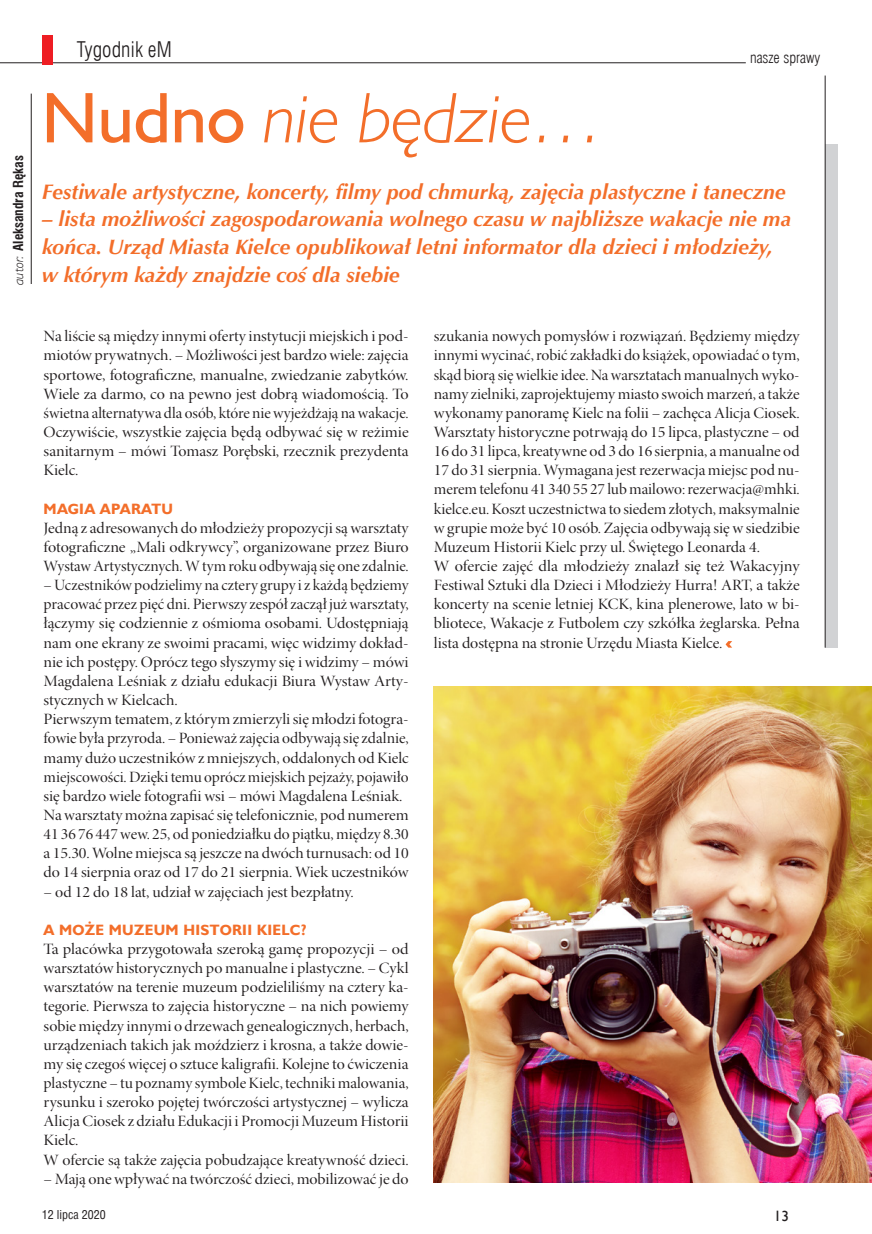
<style>
.page{position:relative;width:872px;height:1234px;background:#fff}
.page>*{position:absolute;margin:0;border:0;box-sizing:border-box;transform-origin:0 0}
.TYTUL_ARTTYKULU{font:italic 72px "Humanst 521 Lt EUX";color:#f36e2a}
.LID{font:italic 700 21px/27.6px "Zapf Humnst EUX";color:#f36e2a}
.t1{font:21px "Swis 721 Lt Cn EUX";color:#231f20}
.TEKST_GŁÓWNY{font:15.75px/19.2px "Minion Pro Disp";color:#231f20;text-align:justify;scale:1.06 1}
.TEKST_GŁÓWNY-2{font:15.75px/19.2px "Minion Pro Disp";color:#231f20;text-align:justify;scale:1.09 1}
.TEKST_GŁÓWNY-3{font:15.75px/19.2px "Minion Pro Disp";color:#231f20;text-align:justify}
.SRODTYTUL{font:700 15px "Humanst 521 EUX";letter-spacing:.02em;color:#f36e2a}
.t2{font:15px "Swis 721 Lt Cn EUX";color:#231f20}
.t3{font:15px "Humanst 521 EUX";color:#231f20}
.t4{font:700 13.5px "Swis 721 Cn EUX";color:#231f20}
.t5{font:condensed 12px "Helvetica";color:#231f20}
.s1{font-family:"Humanst 521 Lt EUX";font-weight:400;font-style:italic}
.s2{font-family:"Humanst 521 EUX";font-style:normal}
</style>
<div class="page">
<hr style="left:0;top:62px;width:746px;height:1px;background:#231f20">
<div style="left:43px;top:35px;width:10px;height:30px;background:#ee1d23"></div>
<div style="left:825px;top:144px;width:13px;height:503px;background:#d1d2d4"></div>
<hr style="left:824px;top:75px;width:1px;height:572px;background:#231f20">
<hr style="left:31px;top:94px;width:1px;height:190px;background:#231f20">
<img style="left:434px;top:686px;width:438px;height:496px">
<svg style="left:725px;top:641px;width:7px;height:6px"></svg>
<p class="t4" style="left:10px;top:285px;width:131px;rotate:-90deg"><span class="s1">autor:</span> Aleksandra Rękas</p>
<p class="t1" style="left:77px;top:37px;width:96px">Tygodnik eM</p>
<p class="TYTUL_ARTTYKULU" style="left:42px;top:74px;width:564px"><span class="s2">Nudno</span> nie będzie…</p>
<p class="t2" style="left:750px;top:48px;width:72px">nasze sprawy</p>
<p class="LID" style="left:43px;top:178px;width:745px">Festiwale artystyczne, koncerty, filmy pod chmurką, zajęcia plastyczne i taneczne</p>
<p class="LID" style="left:43px;top:206px;width:750px">– lista możliwości zagospodarowania wolnego czasu w najbliższe wakacje nie ma końca. Urząd Miasta Kielce opublikował letni informator dla dzieci i młodzieży, w którym każdy znajdzie coś dla siebie</p>
<p class="TEKST_GŁÓWNY" style="left:44px;top:327px;width:346px">Na liście są między innymi oferty instytucji miejskich i pod&shy;miotów prywatnych. – Możliwości jest bardzo wiele: zajęcia sportowe, fotograficzne, manualne, zwiedzanie zabytków.<br>Wiele za darmo, co na pewno jest dobrą wiadomością. To świetna alternatywa dla osób, które nie wyjeżdżają na wakacje.<br>Oczywiście, wszystkie zajęcia będą odbywać się w reżimie sanitarnym – mówi Tomasz Porębski, rzecznik prezydenta Kielc.</p>
<p class="SRODTYTUL" style="left:44px;top:499px;width:131px">MAGIA APARATU</p>
<p class="TEKST_GŁÓWNY" style="left:44px;top:518px;width:346px">Jedną z adresowanych do młodzieży propozycji są warsztaty fotograficzne „Mali odkrywcy”, organizowane przez Biuro Wystaw Artystycznych. Wtym roku odbywają się one zdalnie.</p>
<p class="TEKST_GŁÓWNY-3" style="left:44px;top:576px;width:366px">– Uczestników podzielimy na cztery grupy iz każdą będziemy pracować przez pięć dni. Pierwszy zespół zaczął już warsztaty, łączymy się codziennie z ośmioma osobami. Udostępniają nam one ekrany ze swoimi pracami, więc widzimy dokład&shy;nie ich postępy. Oprócz tego słyszymy się i widzimy – mówi Magdalena Leśniak z działu edukacji Biura Wystaw Arty&shy;stycznych w Kielcach.</p>
<p class="TEKST_GŁÓWNY" style="left:44px;top:709px;width:346px">Pierwszym tematem, z którym zmierzyli się młodzi fotogra&shy;fowie była przyroda. – Ponieważ zajęcia odbywają się zdalnie, mamy dużo uczestników zmniejszych, oddalonych od Kielc miejscowości. Dzięki temu oprócz miejskich pejzaży, pojawiło się bardzo wiele fotografii wsi – mówi Magdalena Leśniak.</p>
<p class="TEKST_GŁÓWNY" style="left:44px;top:805px;width:346px">Na warsztaty można zapisać się telefonicznie, pod numerem 41 36 76 447 wew. 25, od poniedziałku do piątku, między 8.30 a 15.30. Wolne miejsca są jeszcze na dwóch turnusach: od 10 do 14 sierpnia oraz od 17 do 21 sierpnia. Wiek uczestników</p>
<p class="TEKST_GŁÓWNY" style="left:44px;top:882px;width:294px">– od 12 do 18 lat, udział w zajęciach jest bezpłatny.</p>
<p class="SRODTYTUL" style="left:44px;top:920px;width:265px">A MOŻE MUZEUM HISTORII KIELC?</p>
<p class="TEKST_GŁÓWNY-2" style="left:44px;top:939px;width:336px">Ta placówka przygotowała szeroką gamę propozycji – od warsztatów historycznych po manualne i plastyczne. – Cykl warsztatów na terenie muzeum podzieliliśmy na cztery ka&shy;tegorie. Pierwsza to zajęcia historyczne – na nich powiemy sobie między innymi o drzewach genealogicznych, herbach, urządzeniach takich jak moździerz i krosna, a także dowie&shy;my się czegoś więcej o sztuce kaligrafii. Kolejne to ćwiczenia plastyczne – tu poznamy symbole Kielc, techniki malowania, rysunku i szeroko pojętej twórczości artystycznej – wylicza Alicja Ciosek z działu Edukacji i Promocji Muzeum Historii Kielc.</p>
<p class="TEKST_GŁÓWNY" style="left:44px;top:1150px;width:346px">W ofercie są także zajęcia pobudzające kreatywność dzieci.</p>
<p class="TEKST_GŁÓWNY" style="left:44px;top:1169px;width:346px">– Mają one wpływać na twórczość dzieci, mobilizować je do</p>
<p class="TEKST_GŁÓWNY" style="left:434px;top:327px;width:347px">szukania nowych pomysłów i rozwiązań. Będziemy między innymi wycinać, robić zakładki do książek, opowiadać o tym, skąd biorą się wielkie idee. Na warsztatach manualnych wyko&shy;namy zielniki, zaprojektujemy miasto swoich marzeń, a także wykonamy panoramę Kielc na folii – zachęca Alicja Ciosek.</p>
<p class="TEKST_GŁÓWNY" style="left:434px;top:422px;width:346px">Warsztaty historyczne potrwają do 15 lipca, plastyczne – od 16 do 31 lipca, kreatywne od 3 do 16 sierpnia, amanualne od 17 do 31 sierpnia. Wymagana jest rezerwacja miejsc pod nu&shy;merem telefonu 41 340 55 27 lub mailowo: rezerwacja@mhki. kielce.eu. Koszt uczestnictwa to siedem złotych, maksymalnie wgrupie może być 10 osób. Zajęcia odbywają się wsiedzibie Muzeum Historii Kielc przy ul. Świętego Leonarda 4.</p>
<p class="TEKST_GŁÓWNY-2" style="left:434px;top:556px;width:337px">W ofercie zajęć dla młodzieży znalazł się też Wakacyjny Festiwal Sztuki dla Dzieci i Młodzieży Hurra! ART, a także koncerty na scenie letniej KCK, kina plenerowe, lato w bi&shy;bliotece, Wakacje z Futbolem czy szkółka żeglarska. Pełna lista dostępna na stronie Urzędu Miasta Kielce.</p>
<p class="t5" style="left:42px;top:1206px;width:65px">12 lipca 2020</p>
<p class="t3" style="left:774px;top:1206px;width:17px">13</p>
</div>
